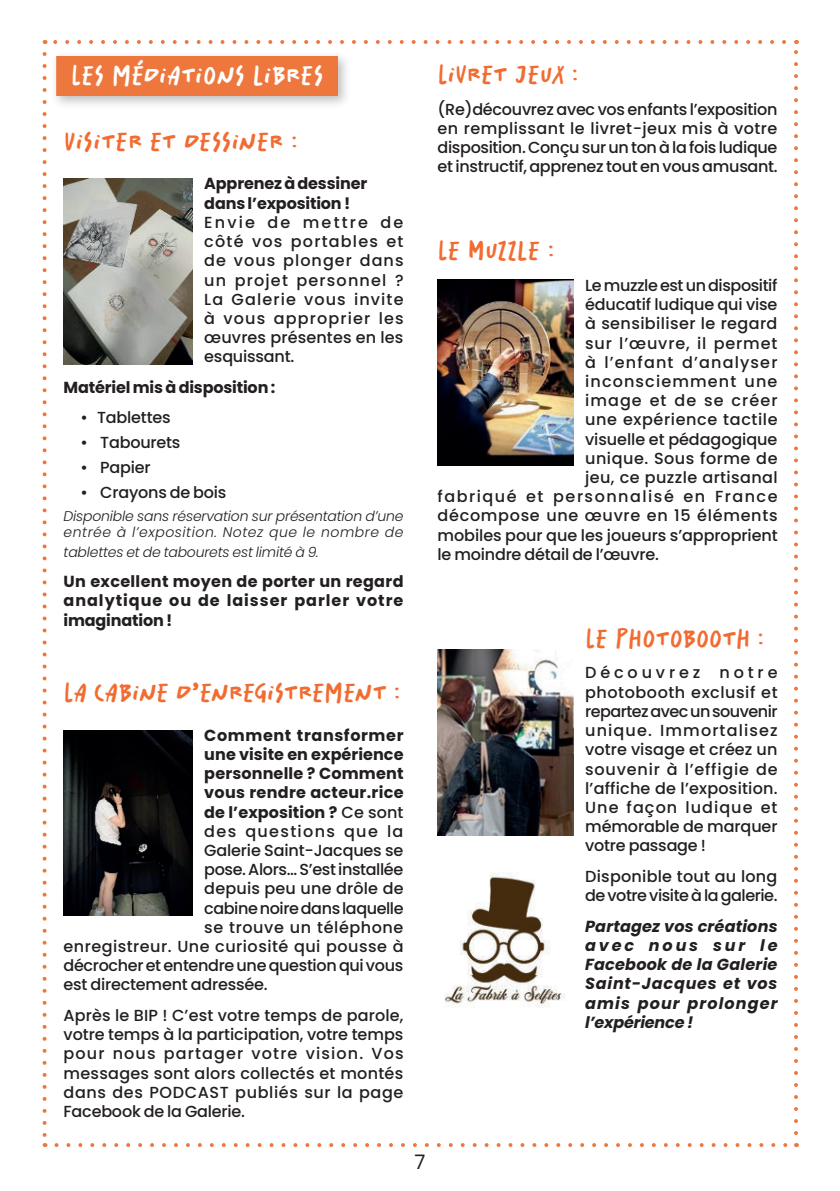
<style>
.page{position:relative;width:840px;height:1191px;background:#fff}
.page>*{position:absolute;margin:0;border:0;box-sizing:border-box;transform-origin:0 0}
.t1{font:28px "Salted";letter-spacing:-.015em;color:#fff}
.t2{font:27.2px "Salted";letter-spacing:-.025em;color:#f26c31}
.t3{font:20px "Poppins";color:#231f20}
.t4{font:500 16px/19.2px "Poppins";letter-spacing:-.005em;color:#231f20;text-align:justify}
.t5{font:700 16px/19.2px "Poppins";letter-spacing:.005em;color:#231f20}
.t6{font:italic 700 16px/19.2px "Poppins";letter-spacing:.05em;color:#231f20;text-align:justify}
.t7{font:500 16px/19.2px "Poppins";letter-spacing:-.025em;color:#231f20}
.t8{font:500 16px "Poppins";letter-spacing:.03em;color:#231f20}
.t9{font:500 16px "Poppins";letter-spacing:.025em;color:#231f20}
.t10{font:500 16px "Poppins";letter-spacing:.035em;color:#231f20}
.t11{font:500 16px "Poppins";letter-spacing:.095em;color:#231f20}
.t12{font:500 16px "Poppins";letter-spacing:.045em;color:#231f20}
.t13{font:500 16px "Poppins";letter-spacing:-.03em;color:#231f20}
.t14{font:500 16px "Poppins";letter-spacing:.055em;color:#231f20}
.t15{font:500 16px "Poppins";letter-spacing:.075em;color:#231f20}
.t16{font:700 16px "Poppins";letter-spacing:.04em;color:#231f20}
.t17{font:500 16px "Poppins";letter-spacing:.085em;color:#231f20}
.t18{font:500 16px "Poppins";letter-spacing:.07em;color:#231f20}
.t19{font:500 16px "Poppins";letter-spacing:.065em;color:#231f20}
.t20{font:italic 300 14px/16.8px "Poppins";letter-spacing:-.015em;color:#231f20}
.s1{font-weight:500}
</style>
<div class="page">
<div style="left:50px;top:51px;width:301px;height:58px;background:#231f20;opacity:.28"></div>
<div style="left:56px;top:56px;width:282px;height:40px;background:#ee773d"></div>
<img style="left:63px;top:179px;width:130px;height:185px">
<img style="left:63px;top:730px;width:130px;height:186px">
<img style="left:437px;top:279px;width:136px;height:186px">
<img style="left:437px;top:649px;width:136px;height:186px">
<img style="left:444px;top:873px;width:121px;height:135px">
<svg style="left:56px;top:1143px;width:732px;height:4px"></svg>
<svg style="left:43px;top:54px;width:4px;height:1093px"></svg>
<svg style="left:794px;top:40px;width:3px;height:1093px"></svg>
<svg style="left:45px;top:40px;width:738px;height:4px"></svg>
<h1 class="t1" style="left:71px;top:60px;width:254px">Les médiations libres</h1>
<h2 class="t2" style="left:63px;top:127px;width:236px">Visiter et dessiner :</h2>
<p class="t5" style="left:204px;top:174px;width:164px">Apprenez à dessiner dans l’exposition !</p>
<p class="t4" style="left:204px;top:213px;width:201px">Envie de mettre de côté vos portables et de vous plonger dans un projet personnel ?<br>La Galerie vous invite à vous approprier les œuvres présentes en les esquissant.</p>
<p class="t5" style="left:64px;top:378px;width:213px">Matériel mis à disposition :</p>
<p class="t4" style="left:81px;top:408px;width:92px">• Tablettes</p>
<p class="t4" style="left:81px;top:433px;width:101px">• Tabourets</p>
<p class="t4" style="left:81px;top:458px;width:72px">• Papier</p>
<p class="t4" style="left:81px;top:483px;width:147px">• Crayons de bois</p>
<p class="t20" style="left:63px;top:508px;width:341px">Disponible sans réservation sur présentation d’une entrée à l’exposition. Notez que le nombre de</p>
<p class="t20" style="left:63px;top:544px;width:257px">tablettes et de tabourets est limité à 9.</p>
<p class="t5" style="left:63px;top:572px;width:341px;text-align:justify">Un excellent moyen de porter un regard analytique ou de laisser parler votre imagination !</p>
<h2 class="t2" style="left:63px;top:678px;width:339px">La cabine d’enregistrement :</h2>
<p class="t16" style="left:204px;top:725px;width:200px">Comment transformer</p>
<p class="t5" style="left:204px;top:745px;width:201px">une visite en expérience</p>
<p class="t5" style="left:204px;top:764px;width:200px">personnelle ? Comment</p>
<p class="t5" style="left:204px;top:783px;width:201px">vous rendre acteur.rice</p>
<p class="t5" style="left:204px;top:802px;width:200px">de l’exposition ? <span class="s1">Ce sont</span></p>
<p class="t17" style="left:204px;top:821px;width:200px">des questions que la</p>
<p class="t4" style="left:204px;top:841px;width:200px">Galerie Saint-Jacques se</p>
<p class="t7" style="left:204px;top:860px;width:200px">pose. Alors... S’est installée</p>
<p class="t4" style="left:204px;top:879px;width:201px">depuis peu une drôle de</p>
<p class="t13" style="left:204px;top:898px;width:201px">cabine noire dans laquelle</p>
<p class="t10" style="left:204px;top:917px;width:200px">se trouve un téléphone</p>
<p class="t8" style="left:64px;top:937px;width:341px">enregistreur. Une curiosité qui pousse à</p>
<p class="t4" style="left:64px;top:956px;width:341px">décrocher et entendre une question qui vous</p>
<p class="t4" style="left:64px;top:975px;width:205px">est directement adressée.</p>
<p class="t4" style="left:64px;top:1006px;width:341px">Après le BIP ! C’est votre temps de parole, votre temps à la participation, votre temps pour nous partager votre vision. Vos messages sont alors collectés et montés dans des PODCAST publiés sur la page Facebook de la Galerie.</p>
<h2 class="t2" style="left:437px;top:59px;width:143px">Livret Jeux :</h2>
<p class="t4" style="left:437px;top:100px;width:341px">(Re)découvrez avec vos enfants l’exposition en remplissant le livret-jeux mis à votre disposition. Conçu sur un ton à la fois ludique et instructif, apprenez tout en vous amusant.</p>
<h2 class="t2" style="left:437px;top:236px;width:119px">Le Muzzle :</h2>
<p class="t7" style="left:585px;top:276px;width:194px">Le muzzle est un dispositif</p>
<p class="t4" style="left:585px;top:295px;width:194px">éducatif ludique qui vise</p>
<p class="t9" style="left:585px;top:314px;width:194px">à sensibiliser le regard</p>
<p class="t14" style="left:585px;top:333px;width:194px">sur l’œuvre, il permet</p>
<p class="t15" style="left:585px;top:352px;width:194px">à l’enfant d’analyser</p>
<p class="t18" style="left:585px;top:372px;width:194px">inconsciemment une</p>
<p class="t19" style="left:585px;top:391px;width:194px">image et de se créer</p>
<p class="t10" style="left:585px;top:410px;width:194px">une expérience tactile</p>
<p class="t4" style="left:585px;top:429px;width:194px">visuelle et pédagogique</p>
<p class="t8" style="left:585px;top:448px;width:194px">unique. Sous forme de</p>
<p class="t9" style="left:585px;top:468px;width:194px">jeu, ce puzzle artisanal</p>
<p class="t11" style="left:437px;top:487px;width:341px">fabriqué et personnalisé en France</p>
<p class="t12" style="left:437px;top:506px;width:341px">décompose une œuvre en 15 éléments</p>
<p class="t4" style="left:437px;top:525px;width:341px">mobiles pour que les joueurs s’approprient</p>
<p class="t4" style="left:437px;top:545px;width:223px">le moindre détail de l’œuvre.</p>
<h2 class="t2" style="left:585px;top:623px;width:181px">Le Photobooth :</h2>
<p class="t4" style="left:585px;top:663px;width:194px">Découvrez notre photobooth exclusif et repartez avec un souvenir unique. Immortalisez votre visage et créez un souvenir à l’effigie de l’affiche de l’exposition.<br>Une façon ludique et mémorable de marquer votre passage !</p>
<p class="t7" style="left:585px;top:867px;width:194px">Disponible tout au long de votre visite à la galerie.</p>
<p class="t6" style="left:585px;top:917px;width:194px">Partagez vos créations avec nous sur le Facebook de la Galerie Saint-Jacques et vos amis pour prolonger l’expérience !</p>
<p class="t3" style="left:414px;top:1150px;width:12px">7</p>
</div>
